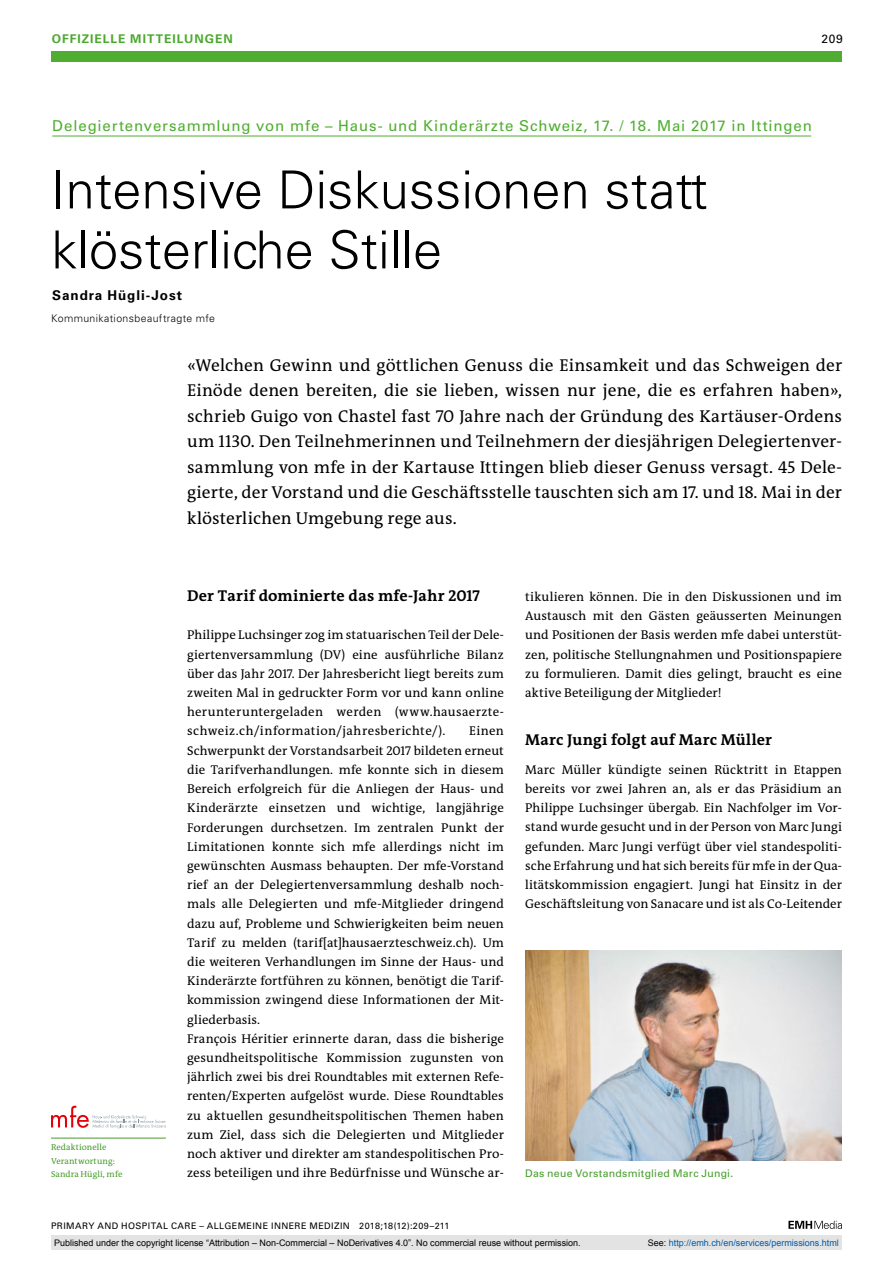
<style>
.page{position:relative;width:893px;height:1263px;background:#fff}
.page>*{position:absolute;margin:0;border:0;box-sizing:border-box;transform-origin:0 0}
.t1{font:300 52.5px/60px "Univers LT Std";color:#000}
.t2{font:17.25px/25.5px "The Antiqua B W5 Plain";letter-spacing:.005em;color:#000;text-align:justify}
.t3{font:700 15.75px "The Antiqua B W7";letter-spacing:.015em;color:#000}
.t4{font:15px "Univers LT Std";letter-spacing:.055em;color:#4fae2f}
.t5{font:700 13.5px "Univers LT Std";letter-spacing:.065em;color:#000}
.t6{font:12.75px/19.2px "The Antiqua B W5 Plain";letter-spacing:.01em;color:#000;text-align:justify}
.t7{font:700 12px "Univers LT Std";letter-spacing:.085em;color:#4ca82e}
.t8{font:12px "Univers LT Std";color:#000}
.t9{font:10.5px "Univers LT Std";letter-spacing:.02em;color:#469c2a}
.t10{font:300 10.5px "Univers LT Std";letter-spacing:.035em;color:#000}
.t11{font:9px "Arial";color:#000}
.t12{font:9px "Univers LT Std";letter-spacing:.045em;color:#000}
.t13{font:9px "Arial";color:#005ba9}
.t14{font:8.7px/13.5px "The Antiqua B W5 Plain";letter-spacing:.015em;color:#469c2a}
.s1{color:#000}
</style>
<div class="page">
<svg style="left:788px;top:1221px;width:54px;height:8px"></svg>
<div style="left:51px;top:51px;width:791px;height:11px;background:#4fae2f"></div>
<hr style="left:52px;top:136px;width:759px;height:1px;background:#4fae2f">
<svg style="left:51px;top:1106px;width:115px;height:22px"></svg>
<img style="left:525px;top:951px;width:317px;height:210px">
<hr style="left:51px;top:1138px;width:115px;height:1px;background:#469c2a">
<div style="left:51px;top:1235px;width:791px;height:15px;background:#e3e3e3"></div>
<p class="t7" style="left:52px;top:31px;width:182px">OFFIZIELLE MITTEILUNGEN</p>
<p class="t8" style="left:822px;top:31px;width:23px">209</p>
<p class="t4" style="left:52px;top:117px;width:761px">Delegiertenversammlung von mfe – Haus- und Kinderärzte Schweiz, 17. / 18. Mai 2017 in Ittingen</p>
<h1 class="t1" style="left:51px;top:160px;width:658px">Intensive Diskussionen statt klösterliche Stille</h1>
<p class="t5" style="left:52px;top:288px;width:131px">Sandra Hügli-Jost</p>
<p class="t10" style="left:51px;top:312px;width:166px">Kommunikationsbeauftragte mfe</p>
<p class="t14" style="left:51px;top:1141px;width:73px">Redaktionelle<br>Verantwortung:<br>Sandra Hügli, mfe</p>
<p class="t2" style="left:187px;top:352px;width:656px">«Welchen Gewinn und göttlichen Genuss die Einsamkeit und das Schweigen der Einöde denen bereiten, die sie lieben, wissen nur jene, die es erfahren haben», schrieb Guigo von Chastel fast 70 Jahre nach der Gründung des Kartäuser-Ordens um 1130. Den Teilnehmerinnen und Teilnehmern der diesjährigen Delegiertenver&shy;sammlung von mfe in der Kartause Ittingen blieb dieser Genuss versagt. 45 Dele&shy;gierte, der Vorstand und die Geschäftsstelle tauschten sich am 17. und 18. Mai in der klösterlichen Umgebung rege aus.</p>
<p class="t3" style="left:187px;top:586px;width:294px">Der Tarif dominierte das mfe-Jahr 2017</p>
<p class="t6" style="left:187px;top:626px;width:318px">Philippe Luchsinger zog im statuarischen Teil der Dele&shy;giertenversammlung (DV) eine ausführliche Bilanz über das Jahr 2017. Der Jahresbericht liegt bereits zum zweiten Mal in gedruckter Form vor und kann online herunteruntergeladen werden (www.hausaerzte&shy;schweiz.ch/information/jahresberichte/).</p>
<p class="t6" style="left:187px;top:722px;width:318px;text-align:left;text-indent:282px">Einen Schwerpunkt der Vorstandsarbeit 2017 bildeten erneut die Tarifverhandlungen. mfe konnte sich in diesem Bereich erfolgreich für die Anliegen der Haus- und Kinderärzte einsetzen und wichtige, langjährige Forderungen durchsetzen. Im zentralen Punkt der Limitationen konnte sich mfe allerdings nicht im gewünschten Ausmass behaupten. Der mfe-Vorstand rief an der Delegiertenversammlung deshalb noch&shy;mals alle Delegierten und mfe-Mitglieder dringend dazu auf, Probleme und Schwierigkeiten beim neuen Tarif zu melden (tarif[at]hausaerzteschweiz.ch). Um die weiteren Verhandlungen im Sinne der Haus- und Kinderärzte fortführen zu können, benötigt die Tarif&shy;kommission zwingend diese Informationen der Mit&shy;gliederbasis.<br>François Héritier erinnerte daran, dass die bisherige gesundheitspolitische Kommission zugunsten von jährlich zwei bis drei Roundtables mit externen Refe&shy;renten/Experten aufgelöst wurde. Diese Roundtables zu aktuellen gesundheitspolitischen Themen haben zum Ziel, dass sich die Delegierten und Mitglieder noch aktiver und direkter am standespolitischen Pro&shy;zess beteiligen und ihre Bedürfnisse und Wünsche ar-</p>
<p class="t6" style="left:525px;top:587px;width:318px">tikulieren können. Die in den Diskussionen und im Austausch mit den Gästen geäusserten Meinungen und Positionen der Basis werden mfe dabei unterstüt&shy;zen, politische Stellungnahmen und Positionspapiere zu formulieren. Damit dies gelingt, braucht es eine aktive Beteiligung der Mitglieder!</p>
<p class="t3" style="left:525px;top:730px;width:248px">Marc Jungi folgt auf Marc Müller</p>
<p class="t6" style="left:525px;top:760px;width:318px">Marc Müller kündigte seinen Rücktritt in Etappen bereits vor zwei Jahren an, als er das Präsidium an Philippe Luchsinger übergab. Ein Nachfolger im Vor&shy;stand wurde gesucht und in der Person von Marc Jungi gefunden. Marc Jungi verfügt über viel standespoliti&shy;sche Erfahrung und hat sich bereits für mfe in der Qua&shy;litätskommission engagiert. Jungi hat Einsitz in der Geschäftsleitung von Sanacare und ist als Co-Leitender</p>
<p class="t9" style="left:525px;top:1167px;width:210px">Das neue Vorstandsmitglied Marc Jungi.</p>
<p class="t12" style="left:51px;top:1220px;width:400px">PRIMARY AND HOSPITAL CARE – ALLGEMEINE INNERE MEDIZIN 2018;18(12):209–211</p>
<p class="t11" style="left:54px;top:1237px;width:528px">Published under the copyright license “Attribution – Non-Commercial – NoDerivatives 4.0”. No commercial reuse without permission.</p>
<p class="t13" style="left:648px;top:1237px;width:193px"><span class="s1">See:</span> http://emh.ch/en/services/permissions.html</p>
</div>
